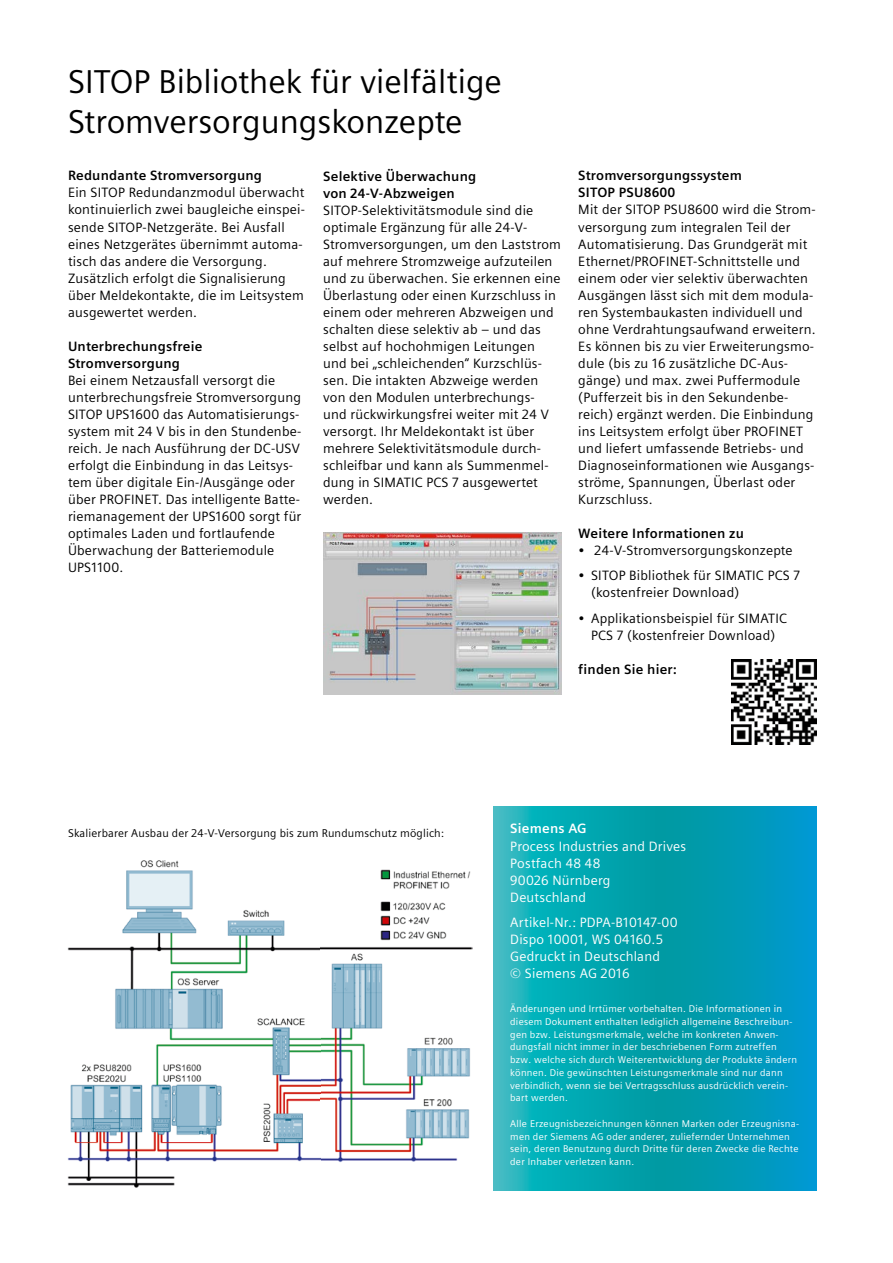
<style>
.page{position:relative;width:893px;height:1263px;background:#fff}
.page>*{position:absolute;margin:0;border:0;box-sizing:border-box;transform-origin:0 0}
.t1{font:33px/39.6px "Siemens Sans";color:#000}
.t2{font:13.5px/17px "Siemens Sans";letter-spacing:.015em;color:#000}
.t3{font:700 13.5px/17px "Siemens Sans";letter-spacing:.015em;color:#000}
.t4{font:13.5px/17px "Siemens Sans";letter-spacing:.015em;color:#fff}
.t5{font:700 13.5px "Siemens Sans";letter-spacing:.015em;color:#fff}
.t6{font:11.25px "Siemens Sans";letter-spacing:.015em;color:#000}
.t7{font:9.75px/12.8px "Siemens Sans Global";letter-spacing:.025em;color:#fff}
</style>
<div class="page">
<img style="left:68px;top:860px;width:404px;height:328px">
<img style="left:323px;top:532px;width:238px;height:163px">
<img style="left:731px;top:660px;width:85px;height:85px">
<svg style="left:493px;top:806px;width:323px;height:385px;background:#05a2b5"></svg>
<h1 class="t1" style="left:68px;top:62px;width:435px">SITOP Bibliothek für vielfältige<br>Stromversorgungskonzepte</h1>
<p class="t3" style="left:68px;top:167px;width:196px">Redundante Stromversorgung</p>
<p class="t2" style="left:68px;top:184px;width:238px">Ein SITOP Redundanzmodul überwacht kontinuierlich zwei baugleiche einspei&shy;sende SITOP-Netzgeräte. Bei Ausfall eines Netzgerätes übernimmt automa&shy;tisch das andere die Versorgung.<br>Zusätzlich erfolgt die Signalisierung über Meldekontakte, die im Leitsystem ausgewertet werden.</p>
<p class="t3" style="left:68px;top:337px;width:136px">Unterbrechungsfreie<br>Stromversorgung</p>
<p class="t2" style="left:68px;top:372px;width:235px">Bei einem Netzausfall versorgt die unterbrechungsfreie Stromversorgung SITOP UPS1600 das Automatisierungs&shy;system mit 24 V bis in den Stundenbe&shy;reich. Je nach Ausführung der DC-USV erfolgt die Einbindung in das Leitsys&shy;tem über digitale Ein-/Ausgänge oder über PROFINET. Das intelligente Batte&shy;riemanagement der UPS1600 sorgt für optimales Laden und fortlaufende Überwachung der Batteriemodule UPS1100.</p>
<p class="t3" style="left:323px;top:167px;width:155px">Selektive Überwachung von 24-V-Abzweigen</p>
<p class="t2" style="left:323px;top:201px;width:239px">SITOP-Selektivitätsmodule sind die optimale Ergänzung für alle 24-V-Stromversorgungen, um den Laststrom auf mehrere Stromzweige aufzuteilen und zu überwachen. Sie erkennen eine Überlastung oder einen Kurzschluss in einem oder mehreren Abzweigen und schalten diese selektiv ab – und das selbst auf hochohmigen Leitungen und bei „schleichenden“ Kurzschlüs&shy;sen. Die intakten Abzweige werden von den Modulen unterbrechungs&shy;und rückwirkungsfrei weiter mit 24 V versorgt. Ihr Meldekontakt ist über mehrere Selektivitätsmodule durch&shy;schleifbar und kann als Summenmel&shy;dung in SIMATIC PCS 7 ausgewertet werden.</p>
<p class="t3" style="left:578px;top:167px;width:165px">Stromversorgungssystem<br>SITOP PSU8600</p>
<p class="t2" style="left:578px;top:201px;width:239px">Mit der SITOP PSU8600 wird die Strom&shy;versorgung zum integralen Teil der Automatisierung. Das Grundgerät mit Ethernet/PROFINET-Schnittstelle und einem oder vier selektiv überwachten Ausgängen lässt sich mit dem modula&shy;ren Systembaukasten individuell und ohne Verdrahtungsaufwand erweitern.<br>Es können bis zu vier Erweiterungsmo&shy;dule (bis zu 16 zusätzliche DC-Aus&shy;gänge) und max. zwei Puffermodule (Pufferzeit bis in den Sekundenbe&shy;reich) ergänzt werden. Die Einbindung ins Leitsystem erfolgt über PROFINET und liefert umfassende Betriebs- und Diagnoseinformationen wie Ausgangs&shy;ströme, Spannungen, Überlast oder Kurzschluss.</p>
<p class="t3" style="left:578px;top:525px;width:167px">Weitere Informationen zu</p>
<p class="t2" style="left:578px;top:542px;width:216px">• 24-V-Stromversorgungskonzepte</p>
<p class="t2" style="left:591px;top:567px;width:210px;text-indent:-13px">• SITOP Bibliothek für SIMATIC PCS 7 (kostenfreier Download)</p>
<p class="t2" style="left:578px;top:610px;width:210px;text-align:center">• Applikationsbeispiel für SIMATIC<br>PCS 7 (kostenfreier Download)</p>
<p class="t3" style="left:578px;top:661px;width:100px">finden Sie hier:</p>
<p class="t6" style="left:68px;top:827px;width:378px">Skalierbarer Ausbau der 24-V-Versorgung bis zum Rundumschutz möglich:</p>
<p class="t5" style="left:510px;top:821px;width:78px">Siemens AG</p>
<p class="t4" style="left:510px;top:837px;width:177px">Process Industries and Drives<br>Postfach 48 48<br>90026 Nürnberg<br>Deutschland</p>
<p class="t4" style="left:510px;top:914px;width:169px">Artikel-Nr.: PDPA-B10147-00<br>Dispo 10001, WS 04160.5<br>Gedruckt in Deutschland<br>© Siemens AG 2016</p>
<p class="t7" style="left:510px;top:1002px;width:288px">Änderungen und Irrtümer vorbehalten. Die Informationen in diesem Dokument enthalten lediglich allgemeine Beschreibun&shy;gen bzw. Leistungsmerkmale, welche im konkreten Anwen&shy;dungsfall nicht immer in der beschriebenen Form zutreffen bzw. welche sich durch Weiterentwicklung der Produkte ändern können. Die gewünschten Leistungsmerkmale sind nur dann verbindlich, wenn sie bei Vertragsschluss ausdrücklich verein&shy;bart werden.</p>
<p class="t7" style="left:510px;top:1117px;width:290px">Alle Erzeugnisbezeichnungen können Marken oder Erzeugnisna&shy;men der Siemens AG oder anderer, zuliefernder Unternehmen sein, deren Benutzung durch Dritte für deren Zwecke die Rechte der Inhaber verletzen kann.</p>
</div>
